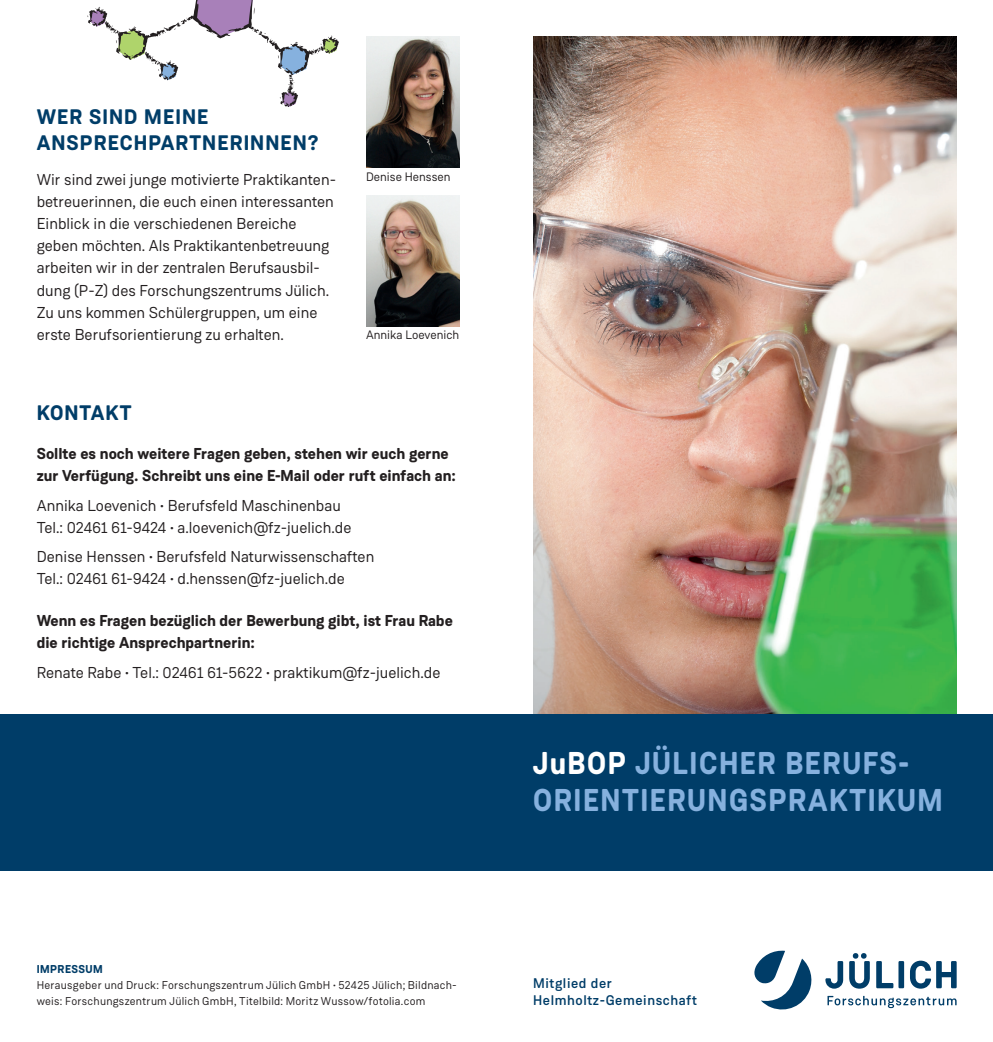
<style>
.page{position:relative;width:993px;height:1042px;background:#fff}
.page>*{position:absolute;margin:0;border:0;box-sizing:border-box;transform-origin:0 0}
.t1{font:700 31.5px/37.8px "Weissenhof Grotesk";letter-spacing:.05em;color:#86b1de;scale:.95 1}
.t2{font:700 21px/25.2px "Weissenhof Grotesk";letter-spacing:.05em;color:#003d68}
.t3{font:15.75px/22.1px "Weissenhof Grotesk";color:#231f20}
.t4{font:700 15.75px/22.1px "Weissenhof Grotesk";color:#231f20}
.t5{font:500 14px/16.8px "Weissenhof Grotesk";letter-spacing:.04em;color:#003d68}
.t6{font:12.25px "Weissenhof Grotesk";color:#231f20}
.t7{font:11.38px/15.9px "Weissenhof Grotesk";letter-spacing:.02em;color:#231f20}
.t8{font:700 11.38px "Weissenhof Grotesk";letter-spacing:.04em;color:#003d68}
.s1{color:#fff}
</style>
<div class="page">
<img style="left:533px;top:37px;width:422px;height:677px">
<img style="left:366px;top:36px;width:93px;height:132px">
<img style="left:366px;top:195px;width:93px;height:132px">
<svg style="left:754px;top:950px;width:202px;height:59px"></svg>
<div style="left:0;top:714px;width:992px;height:157px;background:#003d68"></div>
<svg style="left:87px;top:0;width:252px;height:107px"></svg>
<h2 class="t2" style="left:37px;top:105px;width:283px">WER SIND MEINE<br>ANSPRECHPARTNERINNEN?</h2>
<p class="t3" style="left:37px;top:169px;width:301px">Wir sind zwei junge motivierte Praktikanten&shy;betreuerinnen, die euch einen interessanten Einblick in die verschiedenen Bereiche geben möchten. Als Praktikantenbetreuung arbeiten wir in der zentralen Berufsausbil&shy;dung (P-Z) des Forschungszentrums Jülich.<br>Zu uns kommen Schülergruppen, um eine erste Berufsorientierung zu erhalten.</p>
<p class="t6" style="left:366px;top:170px;width:86px">Denise Henssen</p>
<p class="t6" style="left:366px;top:328px;width:95px">Annika Loevenich</p>
<h2 class="t2" style="left:37px;top:400px;width:96px">KONTAKT</h2>
<p class="t4" style="left:37px;top:443px;width:420px">Sollte es noch weitere Fragen geben, stehen wir euch gerne zur Verfügung. Schreibt uns eine E-Mail oder ruft einfach an:</p>
<p class="t3" style="left:37px;top:494px;width:316px">Annika Loevenich • Berufsfeld Maschinenbau<br>Tel.: 02461 61-9424 • a.loevenich@fz-juelich.de</p>
<p class="t3" style="left:37px;top:546px;width:339px">Denise Henssen • Berufsfeld Naturwissenschaften<br>Tel.: 02461 61-9424 • d.henssen@fz-juelich.de</p>
<p class="t4" style="left:37px;top:610px;width:417px">Wenn es Fragen bezüglich der Bewerbung gibt, ist Frau Rabe die richtige Ansprechpartnerin:</p>
<p class="t3" style="left:37px;top:661px;width:405px">Renate Rabe • Tel.: 02461 61-5622 • praktikum@fz-juelich.de</p>
<p class="t8" style="left:37px;top:962px;width:68px">IMPRESSUM</p>
<p class="t7" style="left:37px;top:977px;width:421px">Herausgeber und Druck: Forschungszentrum Jülich GmbH • 52425 Jülich; Bildnach&shy;weis: Forschungszentrum Jülich GmbH, Titelbild: Moritz Wussow/fotolia.com</p>
<h1 class="t1" style="left:533px;top:744px;width:432px"><span class="s1">JuBOP</span> JÜLICHER BERUFS-<br>ORIENTIERUNGSPRAKTIKUM</h1>
<p class="t5" style="left:533px;top:975px;width:165px">Mitglied der<br>Helmholtz-Gemeinschaft</p>
</div>
